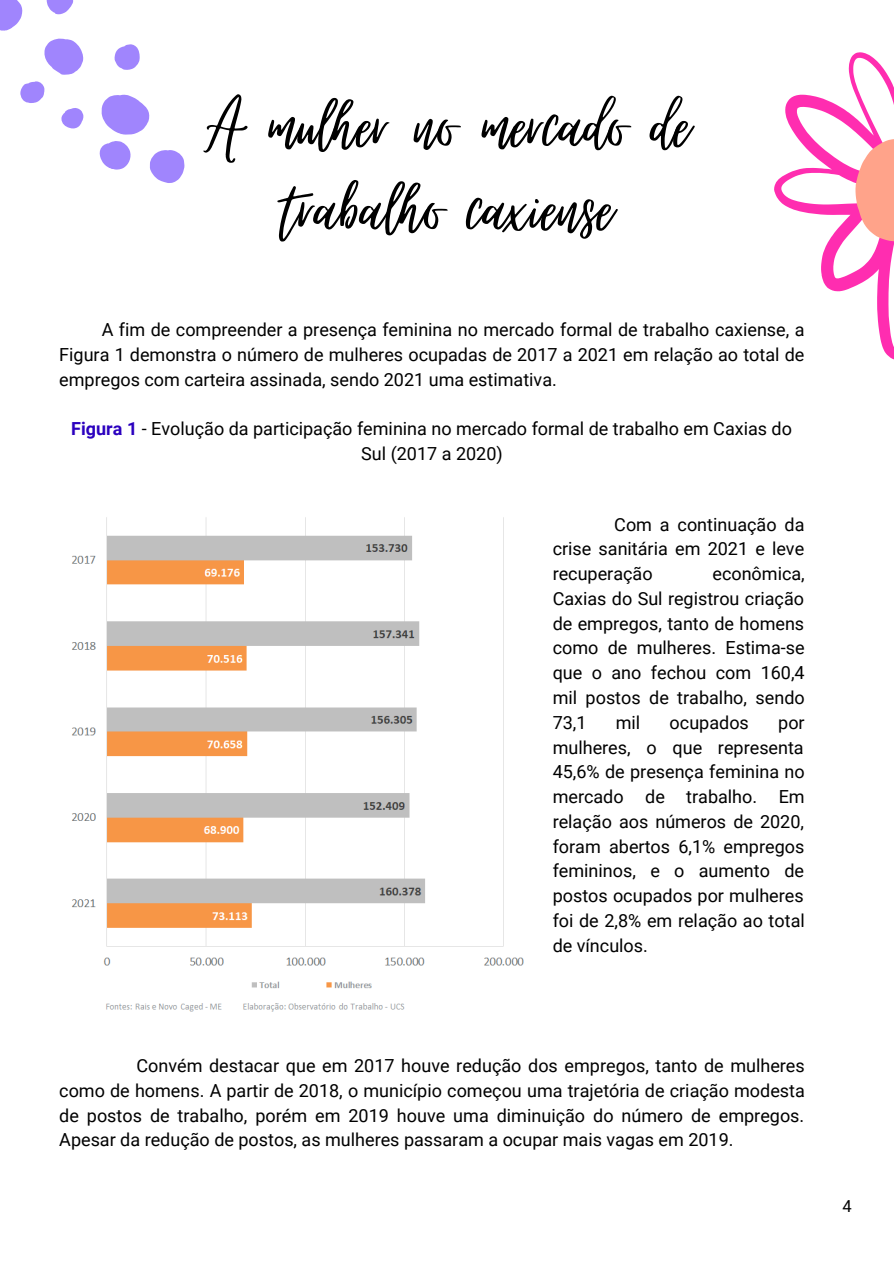
<style>
.page{position:relative;width:894px;height:1264px;background:#fff}
.page>*{position:absolute;margin:0;border:0;box-sizing:border-box;transform-origin:0 0}
.t1{font:93.6px/83.2px "Virtual";color:#000;text-align:center}
.t2{font:18px/24.8px "Roboto";color:#000;text-align:justify}
.t3{font:16.5px "Roboto";color:#000}
.s1{font-weight:700;color:#2b00bf}
</style>
<div class="page">
<svg style="left:114px;top:44px;width:26px;height:26px"></svg>
<svg style="left:99px;top:94px;width:86px;height:89px"></svg>
<svg style="left:0;top:0;width:84px;height:129px"></svg>
<svg style="left:774px;top:52px;width:119px;height:307px"></svg>
<img style="left:71px;top:517px;width:453px;height:495px">
<p class="t1" style="left:205px;top:85px;width:486px">A mulher no mercado de trabalho caxiense</p>
<p class="t2" style="left:59px;top:318px;width:746px;text-indent:42px">A fim de compreender a presença feminina no mercado formal de trabalho caxiense, a Figura 1 demonstra o número de mulheres ocupadas de 2017 a 2021 em relação ao total de empregos com carteira assinada, sendo 2021 uma estimativa.</p>
<p class="t2" style="left:71px;top:417px;width:722px;text-align:center"><span class="s1">Figura 1</span> - Evolução da participação feminina no mercado formal de trabalho em Caxias do<br>Sul (2017 a 2020)</p>
<p class="t2" style="left:552px;top:512px;width:253px;text-indent:62px">Com a continuação da crise sanitária em 2021 e leve recuperação</p>
<p class="t2" style="left:552px;top:561px;width:253px;text-indent:160px">econômica, Caxias do Sul registrou criação de empregos, tanto de homens como de mulheres. Estima-se que o ano fechou com 160,4 mil postos de trabalho, sendo 73,1</p>
<p class="t2" style="left:615px;top:710px;width:26px">mil</p>
<p class="t2" style="left:669px;top:710px;width:81px">ocupados</p>
<p class="t2" style="left:552px;top:710px;width:253px;text-indent:225px">por mulheres, o que representa 45,6% de presença feminina no mercado de trabalho. Em relação aos números de 2020, foram abertos 6,1% empregos femininos, e o aumento de postos ocupados por mulheres foi de 2,8% em relação ao total de vínculos.</p>
<p class="t2" style="left:59px;top:1053px;width:746px;text-indent:77px">Convém destacar que em 2017 houve redução dos empregos, tanto de mulheres como de homens. A partir de 2018, o município começou uma trajetória de criação modesta de postos de trabalho, porém em 2019 houve uma diminuição do número de empregos.<br>Apesar da redução de postos, as mulheres passaram a ocupar mais vagas em 2019.</p>
<p class="t3" style="left:842px;top:1196px;width:11px">4</p>
</div>
